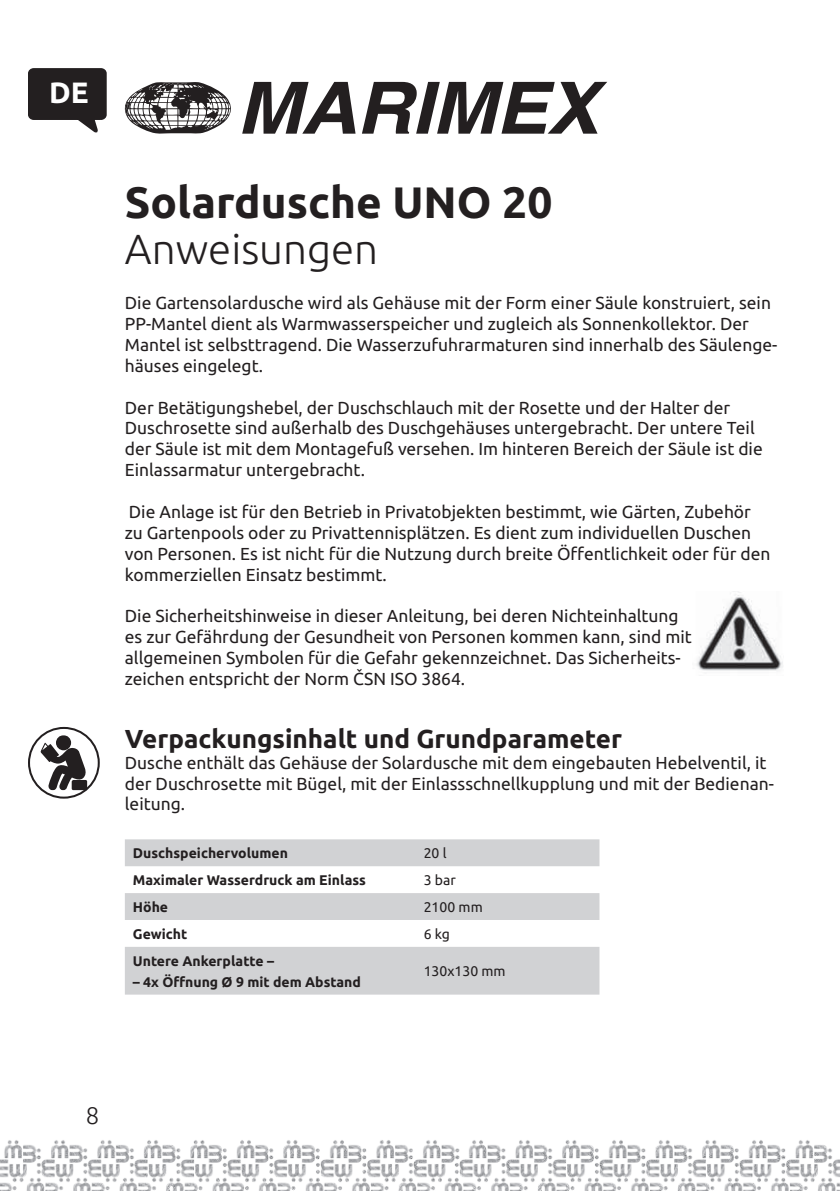
<style>
.page{position:relative;width:840px;height:1191px;background:#fff}
.page>*{position:absolute;margin:0;border:0;box-sizing:border-box;transform-origin:0 0}
.t1{font:700 44px "Ubuntu";color:#231f20}
.t2{font:300 42px "Ubuntu";color:#231f20}
.t3{font:700 29.4px "Ubuntu";color:#fff}
.t4{font:700 26px "Ubuntu";color:#231f20}
.t5{font:300 24px "Ubuntu";color:#231f20}
.t6{font:17.4px/20.8px "Ubuntu";color:#231f20}
.t7{font:700 14px "Ubuntu";color:#231f20}
.t8{font:14px "Ubuntu";color:#231f20}
</style>
<div class="page">
<img style="left:0;top:1140px;width:403px;height:51px">
<img style="left:403px;top:1140px;width:436px;height:51px">
<svg style="left:242px;top:82px;width:113px;height:52px"></svg>
<svg style="left:362px;top:82px;width:245px;height:52px"></svg>
<svg style="left:125px;top:82px;width:106px;height:52px"></svg>
<svg style="left:125px;top:839px;width:474px;height:155px;fill:#d1d2d4"></svg>
<div style="left:56px;top:735px;width:15px;height:15px;background:#231f20;border-radius:50%"></div>
<div style="left:72px;top:780px;width:15px;height:10px;background:#231f20;border-radius:2px"></div>
<svg style="left:40px;top:742px;width:46px;height:48px"></svg>
<div style="left:28px;top:727px;width:72px;height:71px;border:2px solid #231f20;border-radius:50%"></div>
<img style="left:696px;top:591px;width:86px;height:80px">
<svg style="left:28px;top:68px;width:79px;height:65px"></svg>
<h3 class="t3" style="left:49px;top:75px;width:41px">DE</h3>
<h1 class="t1" style="left:125px;top:176px;width:429px">Solardusche UNO 20</h1>
<h2 class="t2" style="left:125px;top:224px;width:255px">Anweisungen</h2>
<p class="t6" style="left:125px;top:292px;width:653px">Die Gartensolardusche wird als Gehäuse mit der Form einer Säule konstruiert, sein PP-Mantel dient als Warmwasserspeicher und zugleich als Sonnenkollektor. Der Mantel ist selbsttragend. Die Wasserzufuhrarmaturen sind innerhalb des Säulenge&shy;häuses eingelegt.</p>
<p class="t6" style="left:125px;top:396px;width:639px">Der Betätigungshebel, der Duschschlauch mit der Rosette und der Halter der Duschrosette sind außerhalb des Duschgehäuses untergebracht. Der untere Teil der Säule ist mit dem Montagefuß versehen. Im hinteren Bereich der Säule ist die Einlassarmatur untergebracht.</p>
<p class="t6" style="left:125px;top:501px;width:646px">Die Anlage ist für den Betrieb in Privatobjekten bestimmt, wie Gärten, Zubehör<br>zu Gartenpools oder zu Privattennisplätzen. Es dient zum individuellen Duschen von Personen. Es ist nicht für die Nutzung durch breite Öffentlichkeit oder für den kommerziellen Einsatz bestimmt.</p>
<p class="t6" style="left:125px;top:605px;width:568px">Die Sicherheitshinweise in dieser Anleitung, bei deren Nichteinhaltung es zur Gefährdung der Gesundheit von Personen kommen kann, sind mit allgemeinen Symbolen für die Gefahr gekennzeichnet. Das Sicherheits&shy;zeichen entspricht der Norm ČSN ISO 3864.</p>
<h3 class="t4" style="left:125px;top:723px;width:498px">Verpackungsinhalt und Grundparameter</h3>
<p class="t6" style="left:125px;top:751px;width:650px">Dusche enthält das Gehäuse der Solardusche mit dem eingebauten Hebelventil, it der Duschrosette mit Bügel, mit der Einlassschnellkupplung und mit der Bedienan&shy;leitung.</p>
<p class="t7" style="left:133px;top:844px;width:156px">Duschspeichervolumen</p>
<p class="t8" style="left:423px;top:844px;width:24px">20 l</p>
<p class="t7" style="left:133px;top:871px;width:234px">Maximaler Wasserdruck am Einlass</p>
<p class="t8" style="left:423px;top:871px;width:34px">3 bar</p>
<p class="t7" style="left:133px;top:898px;width:37px">Höhe</p>
<p class="t8" style="left:423px;top:898px;width:60px">2100 mm</p>
<p class="t7" style="left:133px;top:925px;width:56px">Gewicht</p>
<p class="t8" style="left:423px;top:925px;width:28px">6 kg</p>
<p class="t7" style="left:133px;top:952px;width:143px">Untere Ankerplatte –</p>
<p class="t7" style="left:133px;top:973px;width:229px">– 4x Öffnung Ø 9 mit dem Abstand</p>
<p class="t8" style="left:423px;top:962px;width:83px">130x130 mm</p>
<h3 class="t5" style="left:86px;top:1101px;width:15px">8</h3>
</div>
